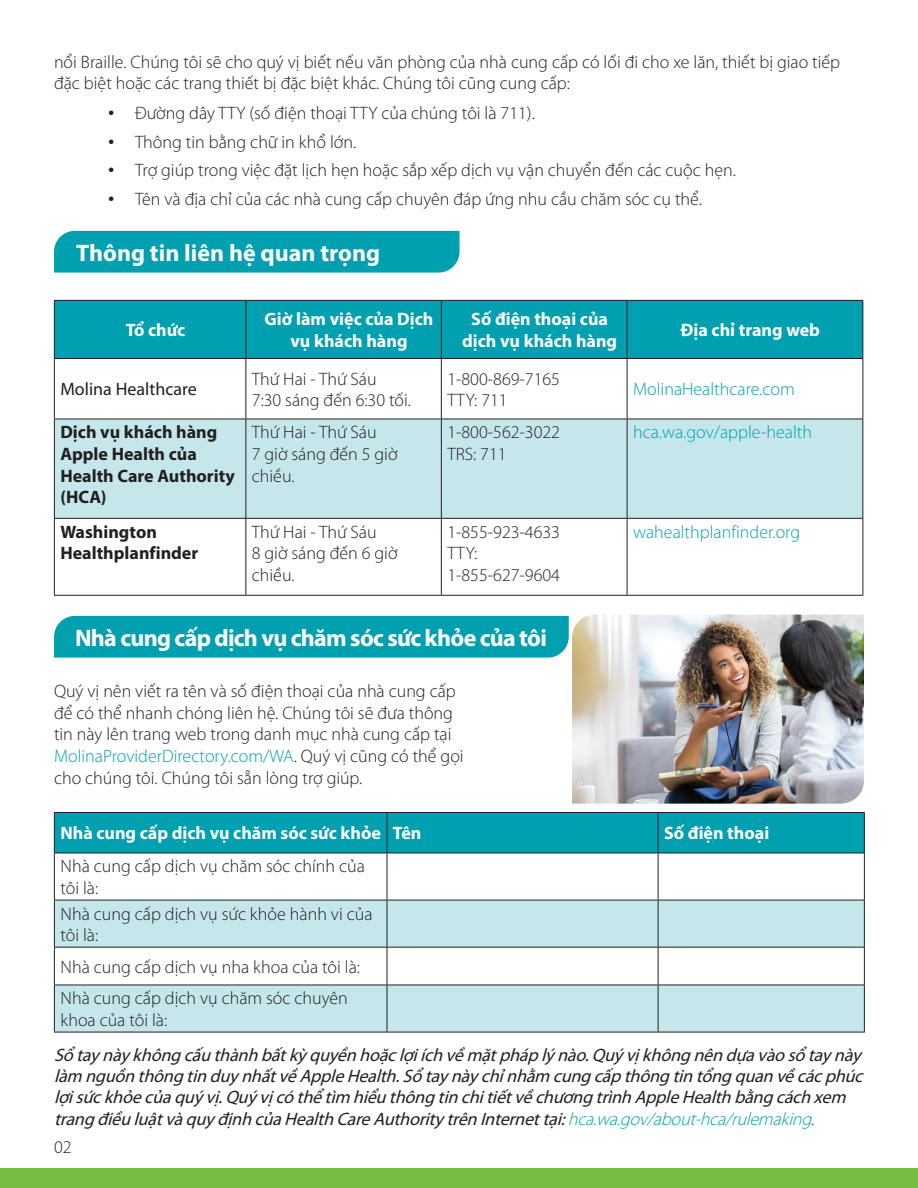
<style>
.page{position:relative;width:918px;height:1188px;background:#fff}
.page>*{position:absolute;margin:0;border:0;box-sizing:border-box;transform-origin:0 0}
.t1{font:700 24px "Myriad Pro";letter-spacing:-.025em;color:#fff}
.t2{font:700 24px "Myriad Pro";color:#fff}
.t3{font:300 18px/21.6px "Myriad Pro";color:#231f20}
.t4{font:italic 18px/21.1px "Myriad Pro";color:#231f20}
.t5{font:700 18px/21.6px "Myriad Pro";color:#fff;text-align:center}
.t6{font:700 18px/21.6px "Myriad Pro";color:#231f20}
.t7{font:300 18px "Myriad Pro";color:#00a0b0}
.t8{font:18px "Myriad Pro";color:#231f20}
.s1{font-family:"Arial";font-weight:400}
.s2{color:#00a0b0}
.s3{font-weight:300;color:#00a0b0}
.s4{font-weight:300}
</style>
<div class="page">
<div style="left:0;top:1168px;width:918px;height:20px;background:#75bd43"></div>
<div style="left:54px;top:231px;width:406px;height:42px;background:#00a0b0"></div>
<div style="left:55px;top:301px;width:807px;height:57px;background:#00a0b0"></div>
<div style="left:55px;top:420px;width:807px;height:98px;background:#c5e7ec"></div>
<hr style="left:54px;top:300px;width:192px;height:1px;background:#231f20">
<hr style="left:54px;top:301px;width:1px;height:57px;background:#231f20">
<hr style="left:246px;top:300px;width:195px;height:1px;background:#231f20">
<hr style="left:245px;top:301px;width:1px;height:57px;background:#231f20">
<hr style="left:441px;top:300px;width:186px;height:1px;background:#231f20">
<hr style="left:441px;top:301px;width:1px;height:57px;background:#231f20">
<hr style="left:627px;top:300px;width:236px;height:1px;background:#231f20">
<hr style="left:627px;top:301px;width:1px;height:57px;background:#231f20">
<hr style="left:862px;top:301px;width:1px;height:57px;background:#231f20">
<hr style="left:54px;top:358px;width:192px;height:1px;background:#231f20">
<hr style="left:54px;top:359px;width:1px;height:60px;background:#231f20">
<hr style="left:246px;top:358px;width:195px;height:1px;background:#231f20">
<hr style="left:245px;top:359px;width:1px;height:60px;background:#231f20">
<hr style="left:441px;top:358px;width:186px;height:1px;background:#231f20">
<hr style="left:441px;top:359px;width:1px;height:60px;background:#231f20">
<hr style="left:627px;top:358px;width:236px;height:1px;background:#231f20">
<hr style="left:627px;top:359px;width:1px;height:60px;background:#231f20">
<hr style="left:862px;top:359px;width:1px;height:60px;background:#231f20">
<hr style="left:54px;top:419px;width:192px;height:1px;background:#231f20">
<hr style="left:54px;top:419px;width:1px;height:99px;background:#231f20">
<hr style="left:246px;top:419px;width:195px;height:1px;background:#231f20">
<hr style="left:245px;top:419px;width:1px;height:99px;background:#231f20">
<hr style="left:441px;top:419px;width:186px;height:1px;background:#231f20">
<hr style="left:441px;top:419px;width:1px;height:99px;background:#231f20">
<hr style="left:627px;top:419px;width:236px;height:1px;background:#231f20">
<hr style="left:627px;top:419px;width:1px;height:99px;background:#231f20">
<hr style="left:862px;top:419px;width:1px;height:99px;background:#231f20">
<hr style="left:54px;top:518px;width:192px;height:1px;background:#231f20">
<hr style="left:54px;top:519px;width:1px;height:76px;background:#231f20">
<hr style="left:246px;top:518px;width:195px;height:1px;background:#231f20">
<hr style="left:245px;top:519px;width:1px;height:76px;background:#231f20">
<hr style="left:441px;top:518px;width:186px;height:1px;background:#231f20">
<hr style="left:441px;top:519px;width:1px;height:76px;background:#231f20">
<hr style="left:627px;top:518px;width:236px;height:1px;background:#231f20">
<hr style="left:627px;top:519px;width:1px;height:76px;background:#231f20">
<hr style="left:862px;top:519px;width:1px;height:76px;background:#231f20">
<hr style="left:54px;top:595px;width:192px;height:1px;background:#231f20">
<hr style="left:246px;top:595px;width:195px;height:1px;background:#231f20">
<hr style="left:441px;top:595px;width:186px;height:1px;background:#231f20">
<hr style="left:627px;top:595px;width:236px;height:1px;background:#231f20">
<div style="left:54px;top:616px;width:515px;height:42px;background:#00a0b0"></div>
<div style="left:55px;top:813px;width:809px;height:40px;background:#00a0b0"></div>
<svg style="left:55px;top:901px;width:809px;height:131px;fill:#c5e7ec"></svg>
<hr style="left:54px;top:812px;width:333px;height:1px;background:#231f20">
<hr style="left:54px;top:813px;width:1px;height:40px;background:#231f20">
<hr style="left:387px;top:812px;width:271px;height:1px;background:#231f20">
<hr style="left:387px;top:813px;width:1px;height:40px;background:#231f20">
<hr style="left:658px;top:812px;width:207px;height:1px;background:#231f20">
<hr style="left:658px;top:813px;width:1px;height:40px;background:#231f20">
<hr style="left:864px;top:813px;width:1px;height:40px;background:#231f20">
<hr style="left:54px;top:853px;width:333px;height:1px;background:#231f20">
<hr style="left:54px;top:853px;width:1px;height:47px;background:#231f20">
<hr style="left:387px;top:853px;width:271px;height:1px;background:#231f20">
<hr style="left:387px;top:853px;width:1px;height:47px;background:#231f20">
<hr style="left:658px;top:853px;width:207px;height:1px;background:#231f20">
<hr style="left:658px;top:853px;width:1px;height:47px;background:#231f20">
<hr style="left:864px;top:853px;width:1px;height:47px;background:#231f20">
<hr style="left:54px;top:900px;width:333px;height:1px;background:#231f20">
<hr style="left:54px;top:900px;width:1px;height:47px;background:#231f20">
<hr style="left:387px;top:900px;width:271px;height:1px;background:#231f20">
<hr style="left:387px;top:900px;width:1px;height:47px;background:#231f20">
<hr style="left:658px;top:900px;width:207px;height:1px;background:#231f20">
<hr style="left:658px;top:900px;width:1px;height:47px;background:#231f20">
<hr style="left:864px;top:900px;width:1px;height:47px;background:#231f20">
<hr style="left:54px;top:947px;width:333px;height:1px;background:#231f20">
<hr style="left:54px;top:948px;width:1px;height:37px;background:#231f20">
<hr style="left:387px;top:947px;width:271px;height:1px;background:#231f20">
<hr style="left:387px;top:948px;width:1px;height:37px;background:#231f20">
<hr style="left:658px;top:947px;width:207px;height:1px;background:#231f20">
<hr style="left:658px;top:948px;width:1px;height:37px;background:#231f20">
<hr style="left:864px;top:948px;width:1px;height:37px;background:#231f20">
<hr style="left:54px;top:985px;width:333px;height:1px;background:#231f20">
<hr style="left:54px;top:985px;width:1px;height:47px;background:#231f20">
<hr style="left:387px;top:985px;width:271px;height:1px;background:#231f20">
<hr style="left:387px;top:985px;width:1px;height:47px;background:#231f20">
<hr style="left:658px;top:985px;width:207px;height:1px;background:#231f20">
<hr style="left:658px;top:985px;width:1px;height:47px;background:#231f20">
<hr style="left:864px;top:985px;width:1px;height:47px;background:#231f20">
<hr style="left:54px;top:1032px;width:333px;height:1px;background:#231f20">
<hr style="left:387px;top:1032px;width:271px;height:1px;background:#231f20">
<hr style="left:658px;top:1032px;width:207px;height:1px;background:#231f20">
<img style="left:572px;top:615px;width:292px;height:189px">
<p class="t3" style="left:54px;top:51px;width:788px">nổi Braille. Chúng tôi sẽ cho quý vị biết nếu văn phòng của nhà cung cấp có lối đi cho xe lăn, thiết bị giao tiếp đặc biệt hoặc các trang thiết bị đặc biệt khác. Chúng tôi cũng cung cấp:</p>
<p class="t3" style="left:108px;top:102px;width:428px"><span class="s1">•</span> Đường dây TTY (số điện thoại TTY của chúng tôi là 711).</p>
<p class="t3" style="left:108px;top:131px;width:250px"><span class="s1">•</span> Thông tin bằng chữ in khổ lớn.</p>
<p class="t3" style="left:108px;top:159px;width:629px"><span class="s1">•</span> Trợ giúp trong việc đặt lịch hẹn hoặc sắp xếp dịch vụ vận chuyển đến các cuộc hẹn.</p>
<p class="t3" style="left:108px;top:188px;width:595px"><span class="s1">•</span> Tên và địa chỉ của các nhà cung cấp chuyên đáp ứng nhu cầu chăm sóc cụ thể.</p>
<h2 class="t2" style="left:76px;top:237px;width:305px">Thông tin liên hệ quan trọng</h2>
<p class="t5" style="left:126px;top:319px;width:61px">Tổ chức</p>
<p class="t5" style="left:265px;top:308px;width:170px">Giờ làm việc của Dịch vụ khách hàng</p>
<p class="t5" style="left:462px;top:308px;width:157px">Số điện thoại của dịch vụ khách hàng</p>
<p class="t5" style="left:681px;top:319px;width:141px">Địa chỉ trang web</p>
<p class="t8" style="left:60px;top:378px;width:138px">Molina Healthcare</p>
<p class="t3" style="left:252px;top:368px;width:161px">Thứ Hai - Thứ Sáu<br>7:30 sáng đến 6:30 tối.</p>
<p class="t3" style="left:447px;top:368px;width:114px">1-800-869-7165<br>TTY: 711</p>
<p class="t7" style="left:633px;top:379px;width:163px">MolinaHealthcare.com</p>
<p class="t6" style="left:60px;top:421px;width:176px">Dịch vụ khách hàng<br>Apple Health của<br>Health Care Authority (HCA)</p>
<p class="t3" style="left:252px;top:421px;width:147px">Thứ Hai - Thứ Sáu<br>7 giờ sáng đến 5 giờ chiều.</p>
<p class="t3" style="left:447px;top:421px;width:114px">1-800-562-3022<br>TRS: 711</p>
<p class="t7" style="left:633px;top:422px;width:181px">hca.wa.gov/apple-health</p>
<p class="t6" style="left:60px;top:520px;width:139px">Washington<br>Healthplanfinder</p>
<p class="t3" style="left:252px;top:521px;width:147px">Thứ Hai - Thứ Sáu<br>8 giờ sáng đến 6 giờ chiều.</p>
<p class="t3" style="left:447px;top:521px;width:114px">1-855-923-4633<br>TTY:<br>1-855-627-9604</p>
<p class="t7" style="left:633px;top:521px;width:169px">wahealthplanfinder.org</p>
<h2 class="t1" style="left:75px;top:622px;width:473px">Nhà cung cấp dịch vụ chăm sóc sức khỏe của tôi</h2>
<p class="t3" style="left:54px;top:680px;width:411px">Quý vị nên viết ra tên và số điện thoại của nhà cung cấp để có thể nhanh chóng liên hệ. Chúng tôi sẽ đưa thông tin này lên trang web trong danh mục nhà cung cấp tại <span class="s2">MolinaProviderDirectory.com/WA</span>. Quý vị cũng có thể gọi cho chúng tôi. Chúng tôi sẵn lòng trợ giúp.</p>
<p class="t5" style="left:60px;top:822px;width:322px">Nhà cung cấp dịch vụ chăm sóc sức khỏe</p>
<p class="t5" style="left:393px;top:822px;width:30px">Tên</p>
<p class="t5" style="left:664px;top:822px;width:107px">Số điện thoại</p>
<p class="t3" style="left:60px;top:856px;width:306px">Nhà cung cấp dịch vụ chăm sóc chính của tôi là:</p>
<p class="t3" style="left:60px;top:903px;width:314px">Nhà cung cấp dịch vụ sức khỏe hành vi của tôi là:</p>
<p class="t3" style="left:60px;top:956px;width:301px">Nhà cung cấp dịch vụ nha khoa của tôi là:</p>
<p class="t3" style="left:60px;top:987px;width:289px">Nhà cung cấp dịch vụ chăm sóc chuyên khoa của tôi là:</p>
<p class="t4" style="left:54px;top:1044px;width:816px">Sổtaynàykhôngcấuthànhbấtkỳquyềnhoặclợiíchvềmặtpháplýnào.Quývịkhôngnêndựavàosổtaynày làm nguồnthôngtinduynhấtvềAppleHealth.Sổtaynàychỉnhằm cungcấpthôngtintổngquanvềcácphúc lợisứckhỏecủaquývị.Quývịcóthểtìm hiểuthôngtinchitiếtvềchươngtrìnhAppleHealthbằngcáchxem trangđiềuluậtvàquyđịnhcủaHealthCareAuthoritytrênInternettại:<span class="s3">hca.wa.gov/about-hca/rulemaking</span><span class="s4">.</span></p>
<p class="t3" style="left:54px;top:1136px;width:19px">02</p>
</div>
